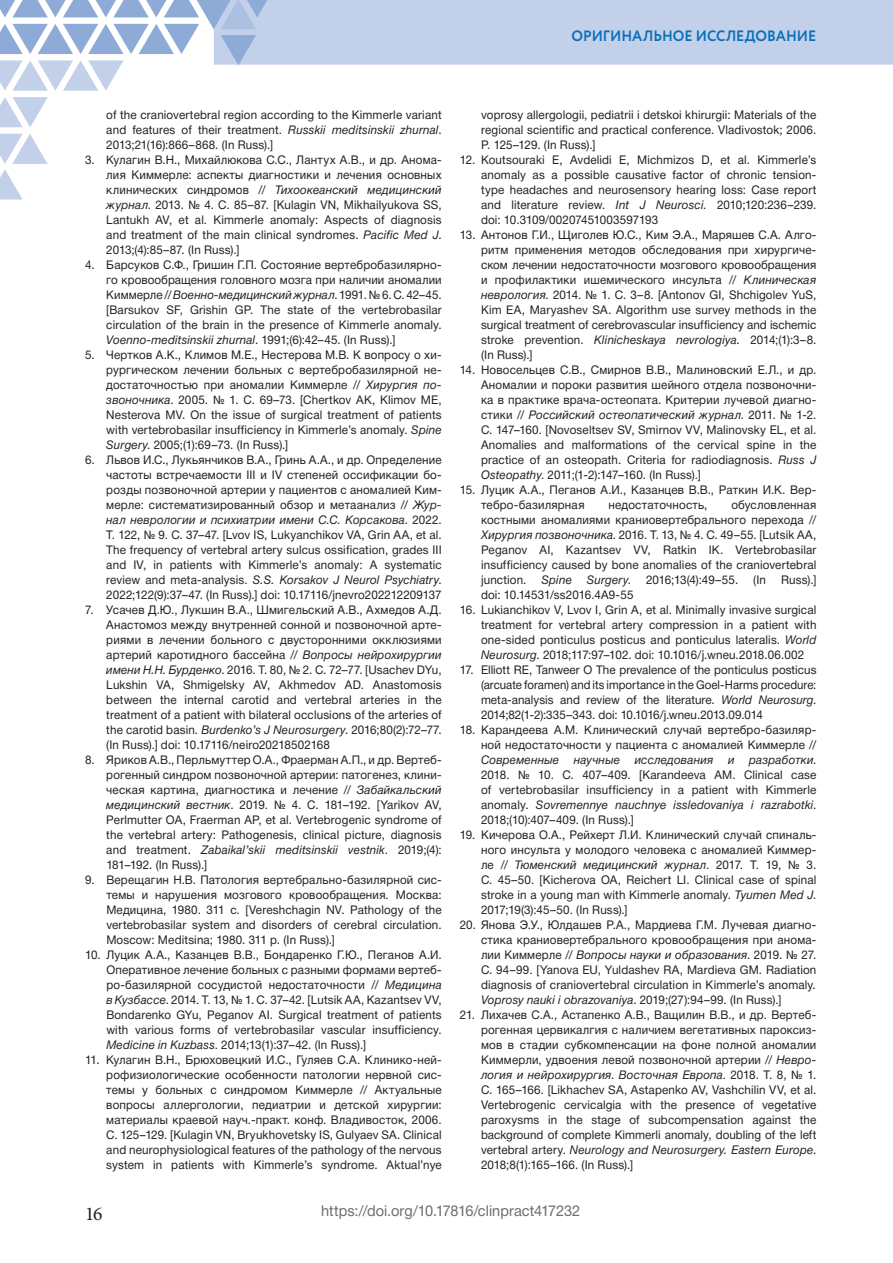
<style>
.page{position:relative;width:893px;height:1263px;background:#fff}
.page>*{position:absolute;margin:0;border:0;box-sizing:border-box;transform-origin:0 0}
.t1{font:19.5px "Minion Pro";color:#231f20}
.t2{font:15px "Helvetica Neue Cyr";color:#6c6d70}
.t3{font:700 15px "Circe";letter-spacing:-.005em;color:#0970b9;scale:.95 1}
.t4{font:12px/15px "Helvetica Neue Cyr";letter-spacing:.01em;color:#231f20;text-align:justify}
.s1{font-style:italic}
</style>
<div class="page">
<svg style="left:0;top:97px;width:48px;height:30px"></svg>
<svg style="left:0;top:134px;width:48px;height:65px"></svg>
<svg style="left:0;top:0;width:893px;height:91px"></svg>
<p class="t3" style="left:571px;top:26px;width:259px">ОРИГИНАЛЬНОЕ ИССЛЕДОВАНИЕ</p>
<p class="t4" style="left:106px;top:108px;width:337px">of the craniovertebral region according to the Kimmerle variant and features of their treatment. <span class="s1">Russkii meditsinskii zhurnal</span>.<br>2013;21(16):866–868. (In Russ).]</p>
<p class="t4" style="left:106px;top:153px;width:337px;text-indent:-21px">3. Кулагин В.Н., Михайлюкова С.С., Лантух А.В., и др. Анома&shy;лия Киммерле: аспекты диагностики и лечения основных клинических синдромов // <span class="s1">Тихоокеанский медицинский журнал</span>. 2013. № 4. С. 85–87. [Kulagin VN, Mikhailyukova SS, Lantukh AV, et al. Kimmerle anomaly: Aspects of diagnosis and treatment of the main clinical syndromes. <span class="s1">Pacific Med J</span>.<br>2013;(4):85–87. (In Russ).]</p>
<p class="t4" style="left:106px;top:258px;width:337px;text-indent:-21px">4. Барсуков С.Ф., Гришин Г.П. Состояние вертебробазилярно&shy;го кровообращения головного мозга при наличии аномалии Киммерле // <span class="s1">Военно-медицинский журнал</span>. 1991. № 6. С. 42–45. [Barsukov SF, Grishin GP. The state of the vertebrobasilar circulation of the brain in the presence of Kimmerle anomaly.<br><span class="s1">Voenno-meditsinskii zhurnal</span>. 1991;(6):42–45. (In Russ).]</p>
<p class="t4" style="left:106px;top:348px;width:337px;text-indent:-21px">5. Чертков А.К., Климов М.Е., Нестерова М.В. К вопросу о хи&shy;рургическом лечении больных с вертебробазилярной не&shy;достаточностью при аномалии Киммерле // <span class="s1">Хирургия по&shy;звоночника</span>. 2005. № 1. С. 69–73. [Chertkov AK, Klimov ME, Nesterova MV. On the issue of surgical treatment of patients with vertebrobasilar insufficiency in Kimmerle’s anomaly. <span class="s1">Spine Surgery</span>. 2005;(1):69–73. (In Russ).]</p>
<p class="t4" style="left:106px;top:453px;width:337px;text-indent:-21px">6. Львов И.С., Лукьянчиков В.А., Гринь А.А., и др. Определение частоты встречаемости III и IV степеней оссификации бо&shy;розды позвоночной артерии у пациентов с аномалией Ким&shy;мерле: систематизированный обзор и метаанализ // <span class="s1">Жур&shy;нал неврологии и психиатрии имени С.С. Корсакова</span>. 2022.<br>Т. 122, № 9. С. 37–47. [Lvov IS, Lukyanchikov VA, Grin AA, et al.<br>The frequency of vertebral artery sulcus ossification, grades III and IV, in patients with Kimmerle’s anomaly: A systematic review and meta-analysis. <span class="s1">S.S. Korsakov J Neurol Psychiatry</span>.<br>2022;122(9):37–47. (In Russ).] doi: 10.17116/jnevro202212209137</p>
<p class="t4" style="left:106px;top:603px;width:337px;text-indent:-21px">7. Усачев Д.Ю., Лукшин В.А., Шмигельский А.В., Ахмедов А.Д.<br>Анастомоз между внутренней сонной и позвоночной арте&shy;риями в лечении больного с двусторонними окклюзиями артерий каротидного бассейна // <span class="s1">Вопросы нейрохирургии имени Н.Н. Бурденко</span>. 2016. Т. 80, № 2. С. 72–77. [Usachev DYu, Lukshin VA, Shmigelsky AV, Akhmedov AD. Anastomosis between the internal carotid and vertebral arteries in the treatment of a patient with bilateral occlusions of the arteries of the carotid basin. <span class="s1">Burdenko’s J Neurosurgery</span>. 2016;80(2):72–77. (In Russ).] doi: 10.17116/neiro20218502168</p>
<p class="t4" style="left:106px;top:753px;width:337px;text-indent:-21px">8. Яриков А.В., Перльмуттер О.А., Фраерман А.П., и др. Вертеб&shy;рогенный синдром позвоночной артерии: патогенез, клини&shy;ческая картина, диагностика и лечение // <span class="s1">Забайкальский медицинский вестник</span>. 2019. № 4. С. 181–192. [Yarikov AV, Perlmutter OA, Fraerman AP, et al. Vertebrogenic syndrome of the vertebral artery: Pathogenesis, clinical picture, diagnosis and treatment. <span class="s1">Zabaikal’skii meditsinskii vestnik</span>. 2019;(4):<br>181–192. (In Russ).]</p>
<p class="t4" style="left:106px;top:873px;width:337px;text-indent:-21px">9. Верещагин Н.В. Патология вертебрально-базилярной сис&shy;темы и нарушения мозгового кровообращения. Москва:<br>Медицина, 1980. 311 с. [Vereshchagin NV. Pathology of the vertebrobasilar system and disorders of cerebral circulation.<br>Moscow: Meditsina; 1980. 311 p. (In Russ).]</p>
<p class="t4" style="left:106px;top:948px;width:337px;text-indent:-21px">10. Луцик А.А., Казанцев В.В., Бондаренко Г.Ю., Пеганов А.И.<br>Оперативное лечение больных с разными формами вертеб&shy;ро-базилярной сосудистой недостаточности // <span class="s1">Медицина в Кузбассе</span>. 2014. Т. 13, № 1. С. 37–42. [Lutsik AA, Kazantsev VV, Bondarenko GYu, Peganov AI. Surgical treatment of patients with various forms of vertebrobasilar vascular insufficiency.<br><span class="s1">Medicine in Kuzbass</span>. 2014;13(1):37–42. (In Russ).]</p>
<p class="t4" style="left:106px;top:1053px;width:337px;text-indent:-21px">11. Кулагин В.Н., Брюховецкий И.С., Гуляев С.А. Клинико-ней&shy;рофизиологические особенности патологии нервной сис&shy;темы у больных с синдромом Киммерле // Актуальные вопросы аллергологии, педиатрии и детской хирургии: материалы краевой науч.-практ. конф. Владивосток, 2006.<br>С. 125–129. [Kulagin VN, Bryukhovetsky IS, Gulyaev SA. Clinical and neurophysiological features of the pathology of the nervous system in patients with Kimmerle’s syndrome. Aktual’nye</p>
<p class="t4" style="left:481px;top:107px;width:337px">voprosy allergologii, pediatrii i detskoi khirurgii: Materials of the regional scientific and practical conference. Vladivostok; 2006.<br>Р. 125–129. (In Russ).]</p>
<p class="t4" style="left:481px;top:152px;width:337px;text-indent:-21px">12. Koutsouraki E, Avdelidi E, Michmizos D, et al. Kimmerle’s anomaly as a possible causative factor of chronic tension&shy;type headaches and neurosensory hearing loss: Case report and literature review. <span class="s1">Int J Neurosci</span>. 2010;120:236–239. doi: 10.3109/00207451003597193</p>
<p class="t4" style="left:481px;top:227px;width:337px;text-indent:-21px">13. Антонов Г.И., Щиголев Ю.С., Ким Э.А., Маряшев С.А. Алго&shy;ритм применения методов обследования при хирургиче&shy;ском лечении недостаточности мозгового кровообращения и профилактики ишемического инсульта // <span class="s1">Клиническая неврология</span>. 2014. № 1. С. 3–8. [Antonov GI, Shchigolev YuS, Kim EA, Maryashev SA. Algorithm use survey methods in the surgical treatment of cerebrovascular insufficiency and ischemic stroke prevention. <span class="s1">Klinicheskaya nevrologiya</span>. 2014;(1):3–8. (In Russ).]</p>
<p class="t4" style="left:481px;top:362px;width:337px;text-indent:-21px">14. Новосельцев С.В., Смирнов В.В., Малиновский Е.Л., и др.<br>Аномалии и пороки развития шейного отдела позвоночни&shy;ка в практике врача-остеопата. Критерии лучевой диагно&shy;стики // <span class="s1">Российский остеопатический журнал</span>. 2011. № 1-2.<br>С. 147–160. [Novoseltsev SV, Smirnov VV, Malinovsky EL, et al.<br>Anomalies and malformations of the cervical spine in the practice of an osteopath. Criteria for radiodiagnosis. <span class="s1">Russ J Osteopathy</span>. 2011;(1-2):147–160. (In Russ).]</p>
<p class="t4" style="left:481px;top:482px;width:336px;text-indent:-21px">15. Луцик А.А., Пеганов А.И., Казанцев В.В., Раткин И.К. Вер&shy;тебро-базилярная</p>
<p class="t4" style="left:481px;top:497px;width:337px;text-indent:250px">обусловленная костными аномалиями краниовертебрального перехода // <span class="s1">Хирургия позвоночника</span>. 2016. Т. 13, № 4. С. 49–55. [Lutsik AA, Peganov AI, Kazantsev VV, Ratkin IK. Vertebrobasilar insufficiency caused by bone anomalies of the craniovertebral junction. <span class="s1">Spine Surgery</span>. 2016;13(4):49–55. (In Russ).] doi: 10.14531/ss2016.4A9-55</p>
<p class="t4" style="left:481px;top:602px;width:337px;text-indent:-21px">16. Lukianchikov V, Lvov I, Grin A, et al. Minimally invasive surgical treatment for vertebral artery compression in a patient with one-sided ponticulus posticus and ponticulus lateralis. <span class="s1">World Neurosurg</span>. 2018;117:97–102. doi: 10.1016/j.wneu.2018.06.002</p>
<p class="t4" style="left:481px;top:662px;width:337px;text-indent:-21px">17. Elliott RE, Tanweer O The prevalence of the ponticulus posticus (arcuate foramen) and its importance in the Goel-Harms procedure: meta-analysis and review of the literature. <span class="s1">World Neurosurg</span>.<br>2014;82(1-2):335–343. doi: 10.1016/j.wneu.2013.09.014</p>
<p class="t4" style="left:481px;top:723px;width:337px;text-indent:-21px">18. Карандеева А.М. Клинический случай вертебро-базиляр&shy;ной недостаточности у пациента с аномалией Киммерле // <span class="s1">Современные научные исследования и разработки</span>.<br>2018. № 10. С. 407–409. [Karandeeva AM. Clinical case of vertebrobasilar insufficiency in a patient with Kimmerle anomaly. <span class="s1">Sovremennye nauchnye issledovaniya i razrabotki</span>.<br>2018;(10):407–409. (In Russ).]</p>
<p class="t4" style="left:481px;top:828px;width:337px;text-indent:-21px">19. Кичерова О.А., Рейхерт Л.И. Клинический случай спиналь&shy;ного инсульта у молодого человека с аномалией Киммер&shy;ле // <span class="s1">Тюменский медицинский журнал</span>. 2017. Т. 19, № 3.<br>С. 45–50. [Kicherova OA, Reichert LI. Clinical case of spinal stroke in a young man with Kimmerle anomaly. <span class="s1">Tyumen Med J</span>.<br>2017;19(3):45–50. (In Russ).]</p>
<p class="t4" style="left:481px;top:918px;width:337px;text-indent:-21px">20. Янова Э.У., Юлдашев Р.А., Мардиева Г.М. Лучевая диагно&shy;стика краниовертебрального кровообращения при анома&shy;лии Киммерле // <span class="s1">Вопросы науки и образования</span>. 2019. № 27.<br>С. 94–99. [Yanova EU, Yuldashev RA, Mardieva GM. Radiation diagnosis of craniovertebral circulation in Kimmerle’s anomaly<span class="s1">.<br>Voprosy nauki i obrazovaniya</span>. 2019;(27):94–99. (In Russ).]</p>
<p class="t4" style="left:481px;top:1008px;width:337px;text-indent:-21px">21. Лихачев С.А., Астапенко А.В., Ващилин В.В., и др. Вертеб&shy;рогенная цервикалгия с наличием вегетативных пароксиз&shy;мов в стадии субкомпенсации на фоне полной аномалии Киммерли, удвоения левой позвоночной артерии // <span class="s1">Невро&shy;логия и нейрохирургия</span>. <span class="s1">Восточная Европа</span>. 2018. Т. 8, № 1.<br>С. 165–166. [Likhachev SA, Astapenko AV, Vashchilin VV, et al.<br>Vertebrogenic cervicalgia with the presence of vegetative paroxysms in the stage of subcompensation against the background of complete Kimmerli anomaly, doubling of the left vertebral artery. <span class="s1">Neurology and Neurosurgery. Eastern Europe</span>.<br>2018;8(1):165–166. (In Russ).]</p>
<p class="t4" style="left:608px;top:497px;width:101px">недостаточность,</p>
<h1 class="t1" style="left:85px;top:1200px;width:19px">16</h1>
<p class="t2" style="left:321px;top:1203px;width:261px">https://doi.org/10.17816/clinpract417232</p>
</div>
